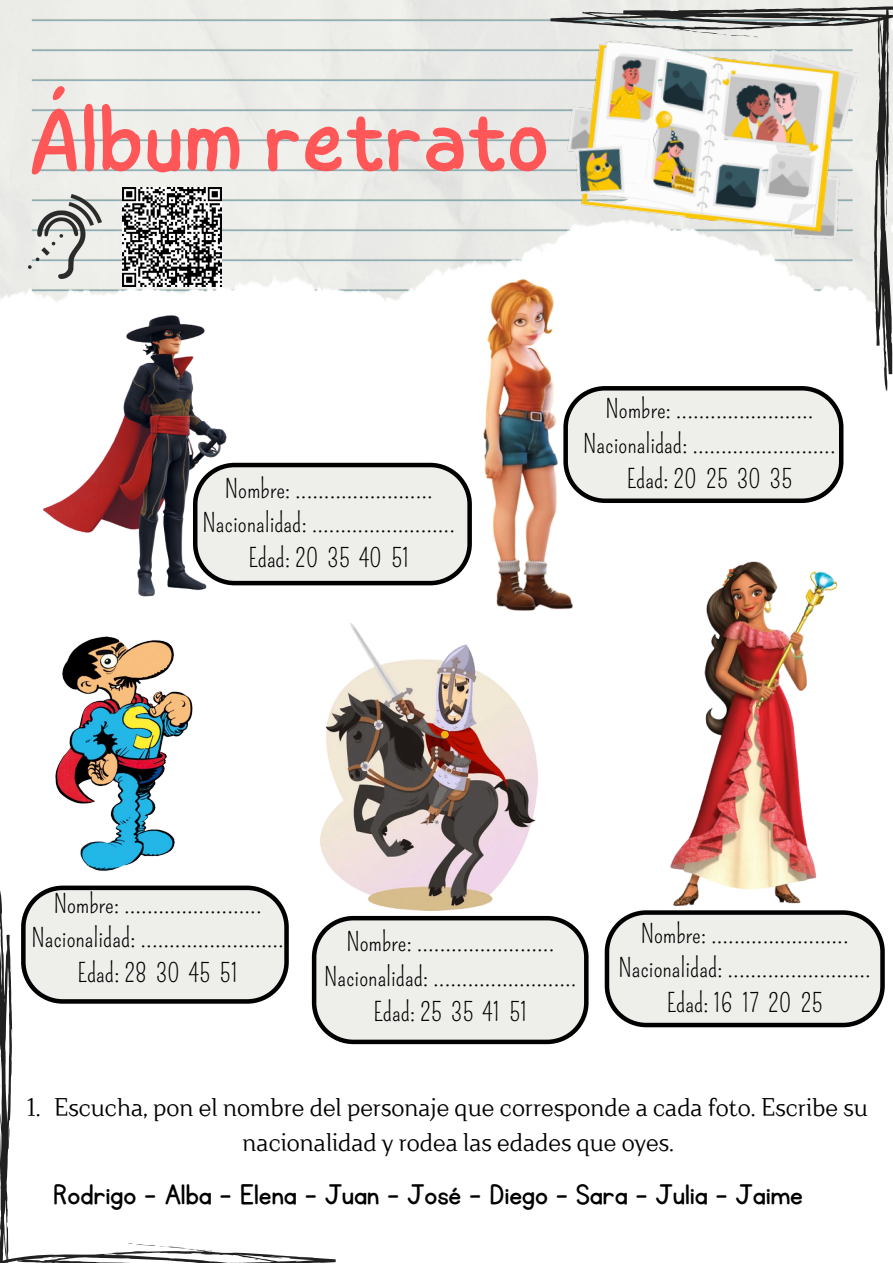
<style>
.page{position:relative;width:893px;height:1264px;background:#fff}
.page>*{position:absolute;margin:0;border:0;box-sizing:border-box;transform-origin:0 0}
.t1{font:89.85px "Childos Arabic";color:#ff5757}
.t2{font:33px "KG Primary Penmanship";color:#000}
.t3{font:25.5px/34.8px "Pompiere";color:#000;text-align:center}
.t4{font:25.5px/34.8px "Crimsons";color:#000;text-align:center}
</style>
<div class="page">
<svg style="left:0;top:890px;width:336px;height:372px"></svg>
<img style="left:0;top:0;width:892px;height:302px">
<img style="left:542px;top:14px;width:8px;height:244px">
<svg style="left:550px;top:6px;width:342px;height:385px"></svg>
<img style="left:43px;top:315px;width:193px;height:282px">
<img style="left:471px;top:276px;width:106px;height:335px">
<img style="left:320px;top:623px;width:217px;height:287px">
<img style="left:55px;top:636px;width:138px;height:236px">
<img style="left:670px;top:561px;width:168px;height:345px">
<svg style="left:193px;top:463px;width:279px;height:122px;background:#d8d8d6"></svg>
<svg style="left:563px;top:386px;width:280px;height:117px;background:#dadad7"></svg>
<svg style="left:21px;top:885px;width:268px;height:118px;background:#d8d8d5"></svg>
<svg style="left:312px;top:915px;width:276px;height:129px;background:#d9d9d6"></svg>
<svg style="left:604px;top:910px;width:280px;height:117px;background:#dbdbd8"></svg>
<img style="left:28px;top:194px;width:73px;height:85px">
<img style="left:122px;top:187px;width:99px;height:99px">
<h1 class="t1" style="left:28px;top:77px;width:523px">Álbum retrato</h1>
<p class="t3" style="left:203px;top:471px;width:254px">Nombre: ........................<br>Nacionalidad: .........................<br>Edad: 20 35 40 51</p>
<p class="t3" style="left:583px;top:392px;width:254px">Nombre: ........................<br>Nacionalidad: .........................<br>Edad: 20 25 30 35</p>
<p class="t3" style="left:31px;top:886px;width:254px">Nombre: ........................<br>Nacionalidad: .........................<br>Edad: 28 30 45 51</p>
<p class="t3" style="left:324px;top:925px;width:254px">Nombre: ........................<br>Nacionalidad: .........................<br>Edad: 25 35 41 51</p>
<p class="t3" style="left:618px;top:916px;width:254px">Nombre: ........................<br>Nacionalidad: .........................<br>Edad: 16 17 20 25</p>
<p class="t4" style="left:27px;top:1090px;width:15px">1.</p>
<p class="t4" style="left:54px;top:1090px;width:815px">Escucha, pon el nombre del personaje que corresponde a cada foto. Escribe su nacionalidad y rodea las edades que oyes.</p>
<p class="t2" style="left:53px;top:1178px;width:751px">Rodrigo - Alba - Elena - Juan - José - Diego - Sara - Julia - Jaime</p>
</div>
